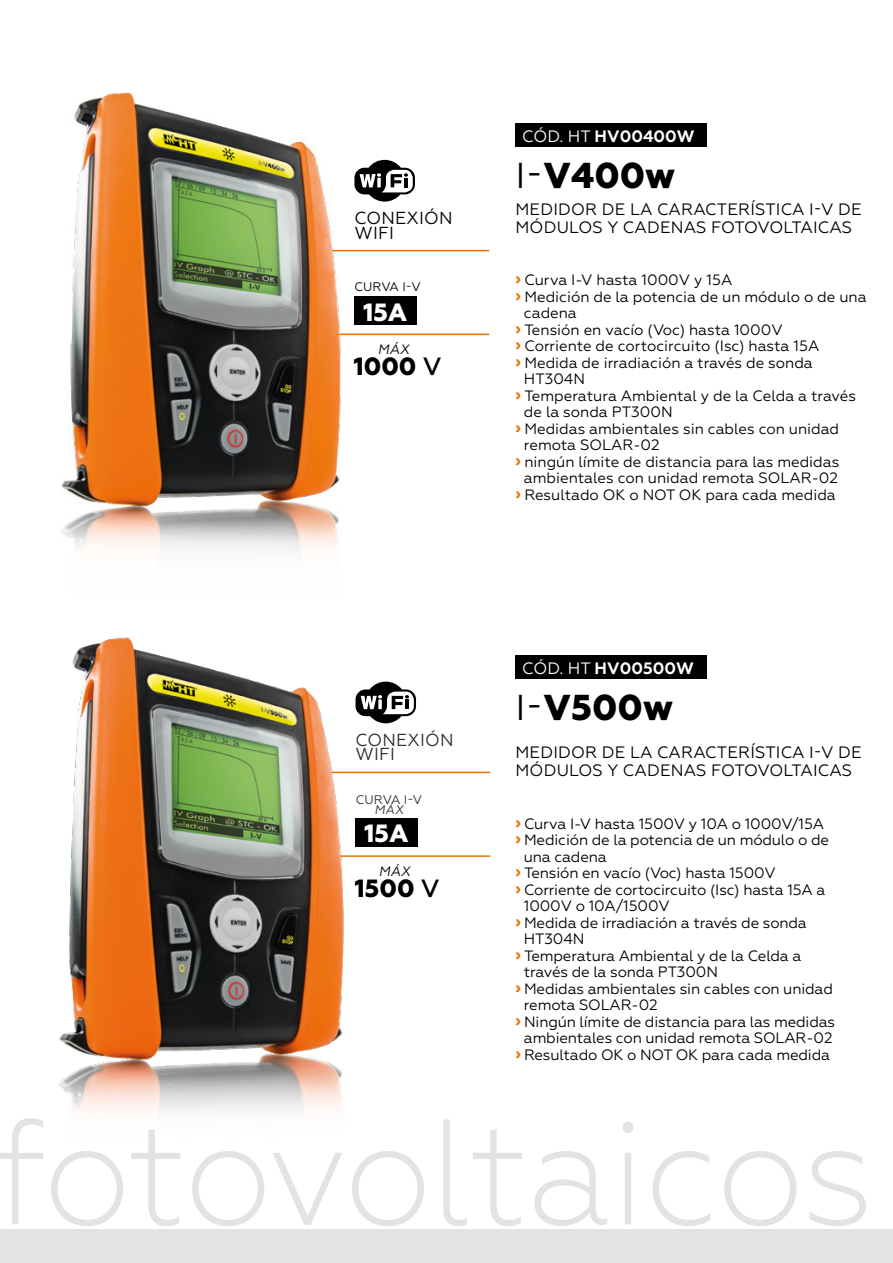
<style>
.page{position:relative;width:893px;height:1263px;background:#fff}
.page>*{position:absolute;margin:0;border:0;box-sizing:border-box;transform-origin:0 0}
.t1{font:300 150px "Geometria";letter-spacing:-.015em;color:#e3e3e3;scale:.95 1}
.t2{font:800 36px "Geometria";color:#000}
.t3{font:800 24.9px "Geometria";color:#000}
.t4{font:800 24.9px "Geometria";color:#fff}
.t5{font:17.4px/14.9px "Geometria";letter-spacing:.01em;color:#2d2e2f}
.t6{font:17.4px/14.9px "Geometria";letter-spacing:.01em;color:#000}
.t7{font:16.5px/18px "Geometria";letter-spacing:.01em;color:#000}
.t8{font:700 16.5px "Geometria";color:#fff}
.t9{font:15px/16.5px "Geometria";letter-spacing:-.01em;color:#000}
.t10{font:italic 13.5px "Geometria";letter-spacing:.01em;color:#000}
.t11{font:12.45px "Geometria";color:#2d2e2f}
.t12{font:12.45px "Geometria";color:#000}
.t13{font:italic 12.45px "Geometria";color:#2d2e2f}
.s1{font-weight:500}
.s2{font-weight:400}
.s3{font-weight:800;color:#ee7203}
</style>
<div class="page">
<div style="left:0;top:1229px;width:893px;height:34px;background:#e3e3e3"></div>
<hr style="left:275px;top:772px;width:215px;height:1px;background:#ee7203">
<hr style="left:275px;top:855px;width:215px;height:2px;background:#ee7203">
<svg style="left:411px;top:691px;width:5px;height:24px"></svg>
<div style="left:355px;top:818px;width:63px;height:29px;background:#000"></div>
<hr style="left:274px;top:250px;width:215px;height:1px;background:#ee7203">
<hr style="left:274px;top:334px;width:215px;height:1px;background:#ee7203">
<svg style="left:406px;top:167px;width:9px;height:28px"></svg>
<div style="left:354px;top:297px;width:63px;height:28px;background:#000"></div>
<img style="left:61px;top:92px;width:345px;height:460px">
<img style="left:58px;top:637px;width:353px;height:476px">
<div style="left:515px;top:124px;width:192px;height:23px;background:#000"></div>
<div style="left:515px;top:656px;width:192px;height:23px;background:#000"></div>
<p class="t6" style="left:355px;top:210px;width:100px">CONEXIÓN<br>WIFI</p>
<p class="t12" style="left:354px;top:280px;width:68px">CURVA I-V</p>
<p class="t4" style="left:363px;top:297px;width:45px">15A</p>
<p class="t10" style="left:378px;top:342px;width:33px">MÁX</p>
<p class="t3" style="left:354px;top:352px;width:89px">1000 <span class="s1">V</span></p>
<p class="t5" style="left:356px;top:732px;width:100px">CONEXIÓN<br>WIFI</p>
<p class="t11" style="left:356px;top:792px;width:68px">CURVA I-V</p>
<p class="t13" style="left:375px;top:802px;width:30px">MÁX</p>
<p class="t4" style="left:364px;top:819px;width:45px">15A</p>
<p class="t10" style="left:379px;top:863px;width:33px">MÁX</p>
<p class="t3" style="left:355px;top:873px;width:86px">1500 <span class="s1">V</span></p>
<p class="t8" style="left:522px;top:126px;width:174px"><span class="s2">CÓD. HT</span> HV00400W</p>
<p class="t2" style="left:516px;top:154px;width:161px"><span class="s2">I-</span>V400w</p>
<p class="t7" style="left:515px;top:201px;width:348px">MEDIDOR DE LA CARACTERÍSTICA I-V DE<br>MÓDULOS Y CADENAS FOTOVOLTAICAS</p>
<p class="t9" style="left:515px;top:272px;width:218px"><span class="s3">›</span> Curva I-V hasta 1000V y 15A</p>
<p class="t9" style="left:524px;top:288px;width:344px;text-indent:-9px"><span class="s3">›</span> Medición de la potencia de un módulo o de una cadena</p>
<p class="t9" style="left:515px;top:321px;width:269px"><span class="s3">›</span> Tensión en vacío (Voc) hasta 1000V</p>
<p class="t9" style="left:515px;top:338px;width:305px"><span class="s3">›</span> Corriente de cortocircuito (Isc) hasta 15A</p>
<p class="t9" style="left:524px;top:354px;width:290px;text-indent:-9px"><span class="s3">›</span> Medida de irradiación a través de sonda<br>HT304N</p>
<p class="t9" style="left:524px;top:387px;width:334px;text-indent:-9px"><span class="s3">›</span> Temperatura Ambiental y de la Celda a través de la sonda PT300N</p>
<p class="t9" style="left:524px;top:420px;width:317px;text-indent:-9px"><span class="s3">›</span> Medidas ambientales sin cables con unidad remota SOLAR-02</p>
<p class="t9" style="left:515px;top:453px;width:325px;text-align:center"><span class="s3">›</span> ningún límite de distancia para las medidas ambientales con unidad remota SOLAR-02</p>
<p class="t9" style="left:515px;top:486px;width:322px"><span class="s3">›</span> Resultado OK o NOT OK para cada medida</p>
<p class="t8" style="left:522px;top:658px;width:173px"><span class="s2">CÓD. HT</span> HV00500W</p>
<p class="t2" style="left:516px;top:686px;width:159px"><span class="s2">I-</span>V500w</p>
<p class="t7" style="left:515px;top:744px;width:348px">MEDIDOR DE LA CARACTERÍSTICA I-V DE<br>MÓDULOS Y CADENAS FOTOVOLTAICAS</p>
<p class="t9" style="left:515px;top:815px;width:310px"><span class="s3">›</span> Curva I-V hasta 1500V y 10A o 1000V/15A</p>
<p class="t9" style="left:524px;top:832px;width:307px;text-indent:-9px"><span class="s3">›</span> Medición de la potencia de un módulo o de una cadena</p>
<p class="t9" style="left:515px;top:865px;width:262px"><span class="s3">›</span> Tensión en vacío (Voc) hasta 1500V</p>
<p class="t9" style="left:524px;top:881px;width:303px;text-indent:-9px"><span class="s3">›</span> Corriente de cortocircuito (Isc) hasta 15A a<br>1000V o 10A/1500V</p>
<p class="t9" style="left:524px;top:914px;width:284px;text-indent:-9px"><span class="s3">›</span> Medida de irradiación a través de sonda<br>HT304N</p>
<p class="t9" style="left:524px;top:947px;width:279px;text-indent:-9px"><span class="s3">›</span> Temperatura Ambiental y de la Celda a través de la sonda PT300N</p>
<p class="t9" style="left:524px;top:980px;width:310px;text-indent:-9px"><span class="s3">›</span> Medidas ambientales sin cables con unidad remota SOLAR-02</p>
<p class="t9" style="left:515px;top:1013px;width:321px;text-align:center"><span class="s3">›</span> Ningún límite de distancia para las medidas ambientales con unidad remota SOLAR-02</p>
<p class="t9" style="left:515px;top:1046px;width:316px"><span class="s3">›</span> Resultado OK o NOT OK para cada medida</p>
<h1 class="t1" style="left:-6px;top:1086px;width:928px">fotovoltaicos</h1>
</div>
